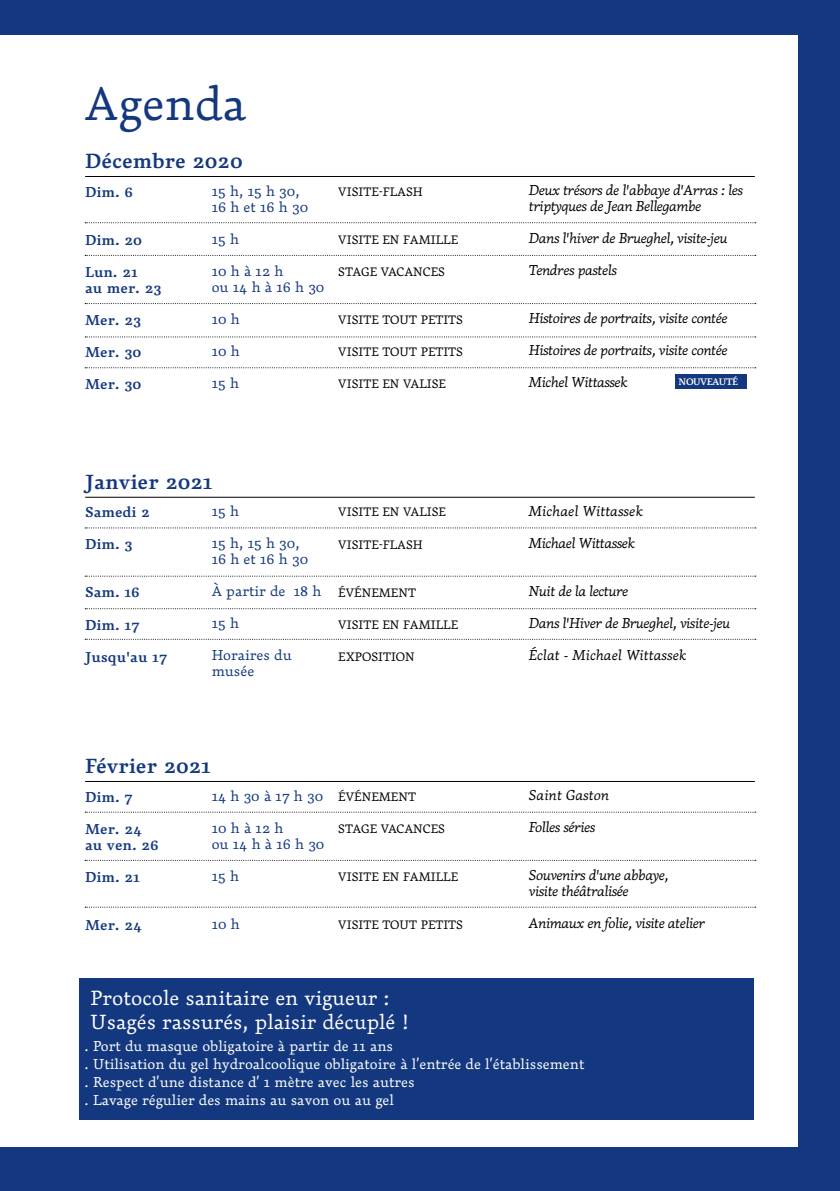
<style>
.page{position:relative;width:840px;height:1191px;background:#fff}
.page>*{position:absolute;margin:0;border:0;box-sizing:border-box;transform-origin:0 0}
.t1{font:300 46px "Dederon LOT";color:#14387f}
.t2{font:300 20px/24px "Dederon LOT";color:#fff}
.t3{font:600 20px "Dederon LOT";color:#14387f}
.t4{font:italic 300 14px/16px "Dederon LOT";letter-spacing:-.035em;color:#000}
.t5{font:300 14px/18px "Dederon LOT";color:#fff}
.t6{font:300 14px/16px "Dederon LOT";color:#14387f}
.t7{font:600 14px/16px "Dederon LOT";color:#14387f}
.t8{font:italic 300 14px "Dederon LOT";color:#000}
.t9{font:300 12px "Dederon LOT";color:#000}
.t10{font:600 9.2px "Dederon LOT";letter-spacing:-.06em;color:#fff}
</style>
<div class="page">
<div style="left:0;top:0;width:839px;height:1191px;background:#14387f"></div>
<div style="left:0;top:35px;width:797px;height:1111px;background:#fff"></div>
<hr style="left:85px;top:176px;width:669px;height:1px;background:#000">
<svg style="left:85px;top:222px;width:670px;height:1px"></svg>
<svg style="left:85px;top:255px;width:670px;height:1px"></svg>
<div style="left:674px;top:374px;width:72px;height:15px;background:#14387f"></div>
<svg style="left:85px;top:303px;width:670px;height:1px"></svg>
<svg style="left:85px;top:336px;width:670px;height:1px"></svg>
<svg style="left:85px;top:367px;width:670px;height:1px"></svg>
<hr style="left:85px;top:497px;width:669px;height:1px;background:#000">
<svg style="left:85px;top:527px;width:670px;height:1px"></svg>
<svg style="left:85px;top:575px;width:670px;height:1px"></svg>
<svg style="left:85px;top:608px;width:670px;height:1px"></svg>
<svg style="left:85px;top:639px;width:670px;height:1px"></svg>
<hr style="left:85px;top:781px;width:669px;height:1px;background:#000">
<svg style="left:85px;top:811px;width:670px;height:1px"></svg>
<svg style="left:85px;top:860px;width:670px;height:1px"></svg>
<svg style="left:85px;top:906px;width:670px;height:1px"></svg>
<div style="left:79px;top:978px;width:675px;height:142px;background:#14387f"></div>
<h1 class="t1" style="left:85px;top:76px;width:163px">Agenda</h1>
<h2 class="t3" style="left:85px;top:148px;width:159px">Décembre 2020</h2>
<p class="t7" style="left:85px;top:184px;width:49px">Dim. 6</p>
<p class="t7" style="left:85px;top:232px;width:58px">Dim. 20</p>
<p class="t7" style="left:85px;top:264px;width:78px">Lun. 21<br>au mer. 23</p>
<p class="t7" style="left:85px;top:312px;width:57px">Mer. 23</p>
<p class="t7" style="left:85px;top:344px;width:58px">Mer. 30</p>
<p class="t7" style="left:85px;top:376px;width:58px">Mer. 30</p>
<p class="t6" style="left:211px;top:183px;width:98px">15 h, 15 h 30,<br>16 h et 16 h 30</p>
<p class="t6" style="left:211px;top:231px;width:29px">15 h</p>
<p class="t6" style="left:211px;top:263px;width:114px">10 h à 12 h<br>ou 14 h à 16 h 30</p>
<p class="t6" style="left:211px;top:311px;width:30px">10 h</p>
<p class="t6" style="left:211px;top:343px;width:30px">10 h</p>
<p class="t6" style="left:211px;top:375px;width:29px">15 h</p>
<p class="t9" style="left:338px;top:184px;width:86px">VISITE-FLASH</p>
<p class="t9" style="left:338px;top:232px;width:121px">VISITE EN FAMILLE</p>
<p class="t9" style="left:338px;top:264px;width:108px">STAGE VACANCES</p>
<p class="t9" style="left:338px;top:312px;width:126px">VISITE TOUT PETITS</p>
<p class="t9" style="left:338px;top:344px;width:126px">VISITE TOUT PETITS</p>
<p class="t9" style="left:338px;top:376px;width:109px">VISITE EN VALISE</p>
<h2 class="t3" style="left:85px;top:469px;width:129px">Janvier 2021</h2>
<p class="t7" style="left:85px;top:504px;width:66px">Samedi 2</p>
<p class="t7" style="left:85px;top:536px;width:49px">Dim. 3</p>
<p class="t7" style="left:85px;top:584px;width:56px">Sam. 16</p>
<p class="t7" style="left:85px;top:616px;width:56px">Dim. 17</p>
<p class="t7" style="left:85px;top:648px;width:83px">Jusqu'au 17</p>
<p class="t6" style="left:211px;top:503px;width:29px">15 h</p>
<p class="t6" style="left:211px;top:535px;width:98px">15 h, 15 h 30,<br>16 h et 16 h 30</p>
<p class="t6" style="left:211px;top:583px;width:111px">À partir de 18 h</p>
<p class="t6" style="left:211px;top:615px;width:29px">15 h</p>
<p class="t6" style="left:211px;top:647px;width:81px">Horaires du musée</p>
<p class="t9" style="left:338px;top:505px;width:109px">VISITE EN VALISE</p>
<p class="t9" style="left:338px;top:537px;width:86px">VISITE-FLASH</p>
<p class="t9" style="left:338px;top:585px;width:79px">ÉVÉNEMENT</p>
<p class="t9" style="left:338px;top:617px;width:121px">VISITE EN FAMILLE</p>
<p class="t9" style="left:338px;top:649px;width:78px">EXPOSITION</p>
<h2 class="t3" style="left:85px;top:753px;width:127px">Février 2021</h2>
<p class="t7" style="left:85px;top:788px;width:49px">Dim. 7</p>
<p class="t7" style="left:85px;top:820px;width:75px">Mer. 24 au ven. 26</p>
<p class="t7" style="left:85px;top:868px;width:56px">Dim. 21</p>
<p class="t7" style="left:85px;top:916px;width:58px">Mer. 24</p>
<p class="t6" style="left:211px;top:787px;width:113px">14 h 30 à 17 h 30</p>
<p class="t6" style="left:211px;top:819px;width:114px">10 h à 12 h<br>ou 14 h à 16 h 30</p>
<p class="t6" style="left:211px;top:867px;width:29px">15 h</p>
<p class="t6" style="left:211px;top:915px;width:30px">10 h</p>
<p class="t9" style="left:338px;top:789px;width:79px">ÉVÉNEMENT</p>
<p class="t9" style="left:338px;top:821px;width:108px">STAGE VACANCES</p>
<p class="t9" style="left:338px;top:869px;width:121px">VISITE EN FAMILLE</p>
<p class="t9" style="left:338px;top:917px;width:126px">VISITE TOUT PETITS</p>
<p class="t4" style="left:528px;top:182px;width:215px">Deux trésors de l'abbaye d'Arras : les triptyques de Jean Bellegambe</p>
<p class="t4" style="left:528px;top:230px;width:200px">Dans l'hiver de Brueghel, visite-jeu</p>
<p class="t4" style="left:528px;top:262px;width:89px">Tendres pastels</p>
<p class="t4" style="left:528px;top:310px;width:200px">Histoires de portraits, visite contée</p>
<p class="t4" style="left:528px;top:342px;width:200px">Histoires de portraits, visite contée</p>
<p class="t4" style="left:528px;top:374px;width:100px">Michel Wittassek</p>
<p class="t10" style="left:678px;top:376px;width:61px">NOUVEAUTÉ</p>
<p class="t8" style="left:528px;top:502px;width:115px">Michael Wittassek</p>
<p class="t4" style="left:528px;top:535px;width:108px">Michael Wittassek</p>
<p class="t4" style="left:528px;top:583px;width:101px">Nuit de la lecture</p>
<p class="t4" style="left:528px;top:615px;width:203px">Dans l'Hiver de Brueghel, visite-jeu</p>
<p class="t8" style="left:528px;top:646px;width:159px">Éclat - Michael Wittassek</p>
<p class="t8" style="left:528px;top:786px;width:82px">Saint Gaston</p>
<p class="t4" style="left:528px;top:819px;width:68px">Folles séries</p>
<p class="t4" style="left:528px;top:867px;width:141px">Souvenirs d'une abbaye, visite théâtralisée</p>
<p class="t4" style="left:528px;top:915px;width:178px">Animaux en folie, visite atelier</p>
<h2 class="t2" style="left:91px;top:985px;width:320px">Protocole sanitaire en vigueur :<br>Usagés rassurés, plaisir décuplé !</h2>
<p class="t5" style="left:85px;top:1036px;width:501px">. Port du masque obligatoire à partir de 11 ans<br>. Utilisation du gel hydroalcoolique obligatoire à l’entrée de l’établissement . Respect d’une distance d’ 1 mètre avec les autres<br>. Lavage régulier des mains au savon ou au gel</p>
</div>
